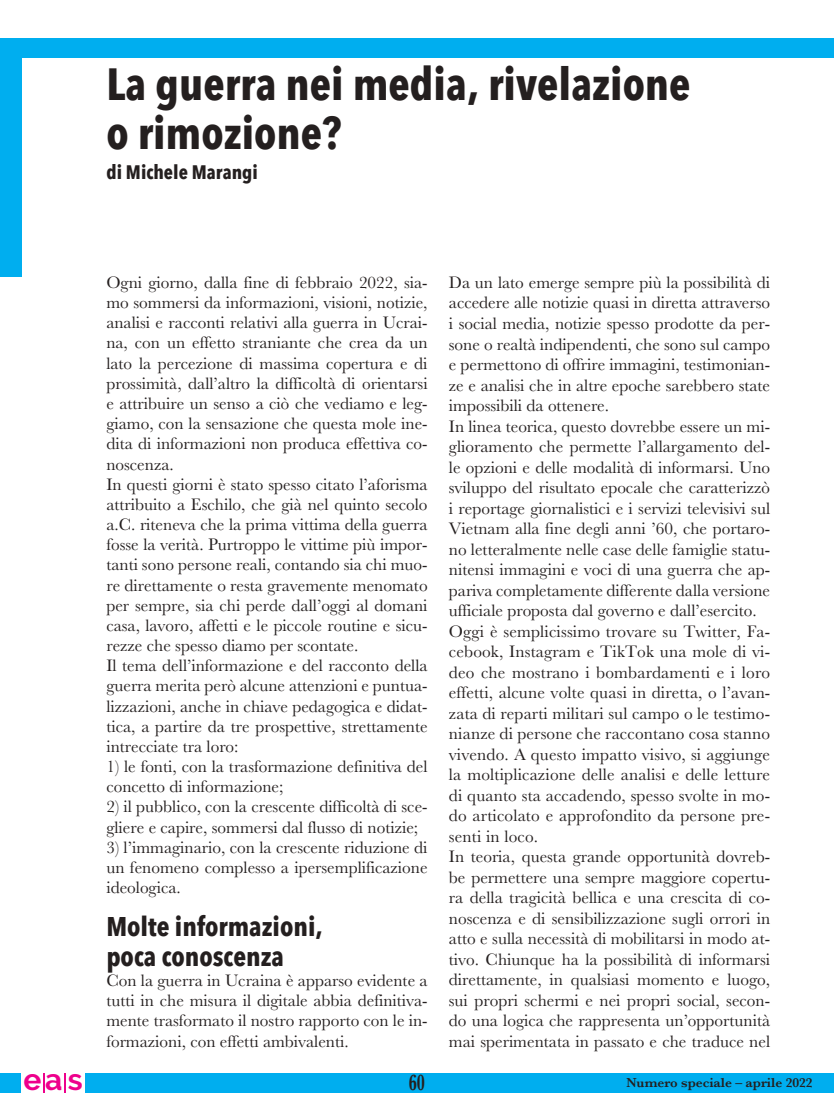
<style>
.page{position:relative;width:834px;height:1119px;background:#fff}
.page>*{position:absolute;margin:0;border:0;box-sizing:border-box;transform-origin:0 0}
.t1{font:700 45px/49.5px "Avenir Next Condensed";color:#241f1f}
.t2{font:700 30px "Raleway";color:#ee008c}
.t3{font:700 27px/30px "Avenir Next Condensed";color:#241f1f}
.t4{font:extra-condensed 21px "Gloucester";color:#241f1f}
.t5{font:700 19.5px "Avenir Next Condensed";color:#241f1f}
.t6{font:17.25px/20.5px "Baskerville";color:#241f1f}
.t7{font:600 13.5px "Baskerville";color:#241f1f}
</style>
<div class="page">
<svg style="left:833px;top:1073px;width:1px;height:18px"></svg>
<div style="left:0;top:1072px;width:833px;height:19px;background:#00aeef"></div>
<div style="left:21px;top:1072px;width:64px;height:19px;background:#fff"></div>
<svg style="left:43px;top:1073px;width:1px;height:18px"></svg>
<svg style="left:64px;top:1073px;width:1px;height:18px"></svg>
<div style="left:0;top:38px;width:833px;height:19px;background:#00aeef"></div>
<div style="left:0;top:57px;width:21px;height:219px;background:#00aeef"></div>
<h1 class="t1" style="left:106px;top:61px;width:585px">La guerra nei media, rivelazione o rimozione?</h1>
<p class="t5" style="left:106px;top:159px;width:153px">di Michele Marangi</p>
<p class="t6" style="left:106px;top:272px;width:323px;line-height:20.1px">Ogni giorno, dalla fine di febbraio 2022, sia&shy;mo sommersi da informazioni, visioni, notizie, analisi e racconti relativi alla guerra in Ucrai&shy;na, con un effetto straniante che crea da un lato la percezione di massima copertura e di prossimità, dall’altro la difficoltà di orientarsi e attribuire un senso a ciò che vediamo e leg&shy;giamo, con la sensazione che questa mole ine&shy;dita di informazioni non produca effettiva co&shy;noscenza.<br>In questi giorni è stato spesso citato l’aforisma attribuito a Eschilo, che già nel quinto secolo a.C. riteneva che la prima vittima della guerra fosse la verità. Purtroppo le vittime più impor&shy;tanti sono persone reali, contando sia chi muo&shy;re direttamente o resta gravemente menomato per sempre, sia chi perde dall’oggi al domani casa, lavoro, affetti e le piccole routine e sicu&shy;rezze che spesso diamo per scontate.<br>Il tema dell’informazione e del racconto della guerra merita però alcune attenzioni e puntua&shy;lizzazioni, anche in chiave pedagogica e didat&shy;tica, a partire da tre prospettive, strettamente intrecciate tra loro:</p>
<p class="t6" style="left:106px;top:756px;width:323px;line-height:20.1px">1) le fonti, con la trasformazione definitiva del concetto di informazione;</p>
<p class="t6" style="left:106px;top:796px;width:323px;line-height:20.1px">2) il pubblico, con la crescente difficoltà di sce&shy;gliere e capire, sommersi dal flusso di notizie;</p>
<p class="t6" style="left:106px;top:837px;width:323px;line-height:20.1px;text-align:justify">3) l’immaginario, con la crescente riduzione di un fenomeno complesso a ipersemplificazione ideologica.</p>
<h3 class="t3" style="left:106px;top:912px;width:218px">Molte informazioni, poca conoscenza</h3>
<p class="t6" style="left:106px;top:970px;width:323px;line-height:20.1px;text-align:justify">Con la guerra in Ucraina è apparso evidente a tutti in che misura il digitale abbia definitiva&shy;mente trasformato il nostro rapporto con le in&shy;formazioni, con effetti ambivalenti.</p>
<p class="t6" style="left:449px;top:272px;width:323px">Da un lato emerge sempre più la possibilità di accedere alle notizie quasi in diretta attraverso i social media, notizie spesso prodotte da per&shy;sone o realtà indipendenti, che sono sul campo e permettono di offrire immagini, testimonian&shy;ze e analisi che in altre epoche sarebbero state impossibili da ottenere.<br>In linea teorica, questo dovrebbe essere un mi&shy;glioramento che permette l’allargamento del&shy;le opzioni e delle modalità di informarsi. Uno sviluppo del risultato epocale che caratterizzò i reportage giornalistici e i servizi televisivi sul Vietnam alla fine degli anni ’60, che portaro&shy;no letteralmente nelle case delle famiglie statu&shy;nitensi immagini e voci di una guerra che ap&shy;pariva completamente differente dalla versione ufficiale proposta dal governo e dall’esercito.<br>Oggi è semplicissimo trovare su Twitter, Fa&shy;cebook, Instagram e TikTok una mole di vi&shy;deo che mostrano i bombardamenti e i loro effetti, alcune volte quasi in diretta, o l’avan&shy;zata di reparti militari sul campo o le testimo&shy;nianze di persone che raccontano cosa stanno vivendo. A questo impatto visivo, si aggiunge la moltiplicazione delle analisi e delle letture di quanto sta accadendo, spesso svolte in mo&shy;do articolato e approfondito da persone pre&shy;senti in loco.<br>In teoria, questa grande opportunità dovreb&shy;be permettere una sempre maggiore copertu&shy;ra della tragicità bellica e una crescita di co&shy;noscenza e di sensibilizzazione sugli orrori in atto e sulla necessità di mobilitarsi in modo at&shy;tivo. Chiunque ha la possibilità di informarsi direttamente, in qualsiasi momento e luogo, sui propri schermi e nei propri social, secon&shy;do una logica che rappresenta un’opportunità mai sperimentata in passato e che traduce nel</p>
<h2 class="t2" style="left:23px;top:1062px;width:61px">ea s</h2>
<p class="t4" style="left:409px;top:1070px;width:18px">60</p>
<p class="t7" style="left:626px;top:1074px;width:188px">Numero speciale – aprile 2022</p>
</div>
